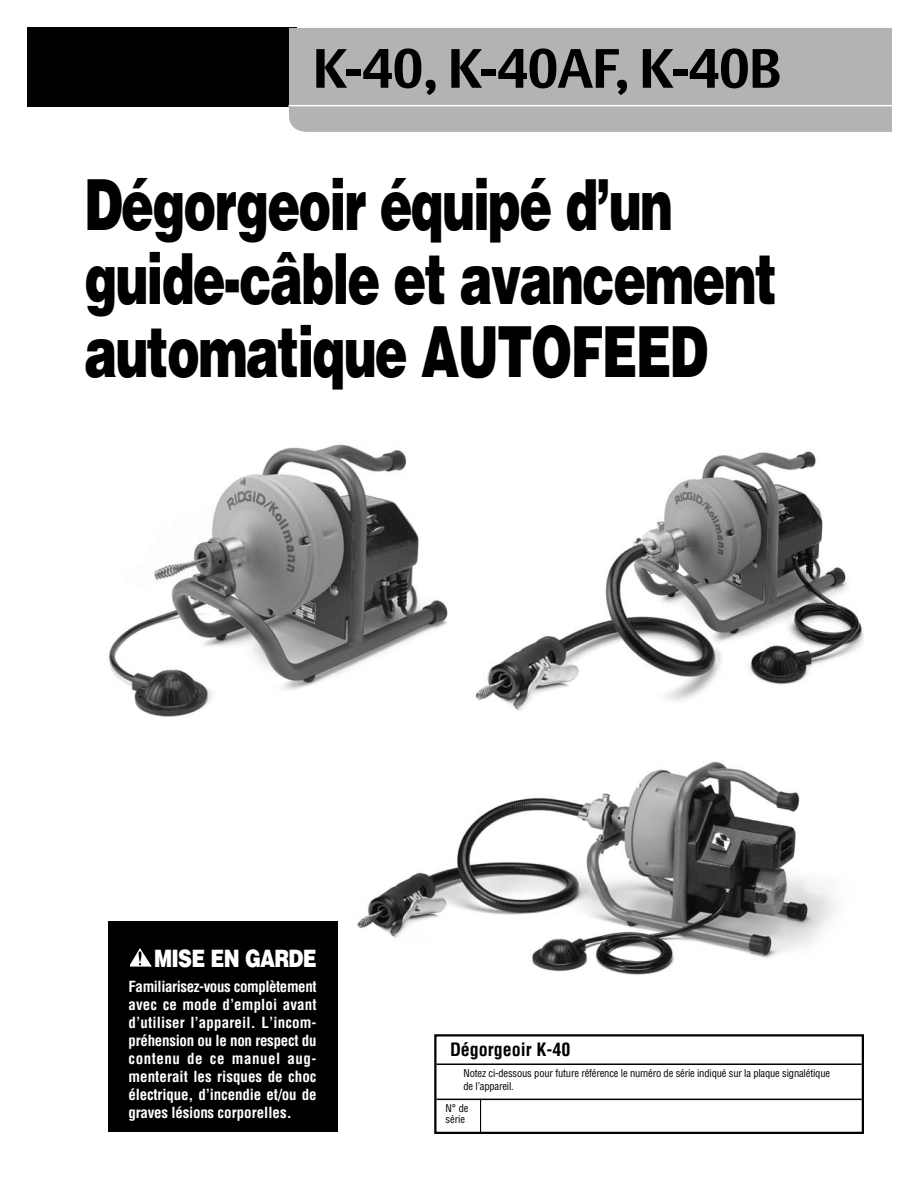
<style>
.page{position:relative;width:918px;height:1188px;background:#fff}
.page>*{position:absolute;margin:0;border:0;box-sizing:border-box;transform-origin:0 0}
.t1{font:900 70.5px/73.5px "Helvetica";letter-spacing:-.035em;color:#000;scale:.7 1}
.t2{font:700 54.75px "DTL Argo T";letter-spacing:-.015em;color:#000}
.t3{font:900 24px "Helvetica";letter-spacing:-.04em;color:#fff;scale:.8 1}
.t4{font:700 condensed 18px "Helvetica";color:#000}
.t5{font:700 condensed 15px/18px "Helvetica";letter-spacing:-.01em;color:#fff;text-align:justify}
.t6{font:condensed 10.5px/13.5px "Helvetica";letter-spacing:-.015em;color:#000}
</style>
<div class="page">
<img style="left:109px;top:444px;width:339px;height:273px">
<img style="left:475px;top:451px;width:389px;height:260px">
<img style="left:357px;top:761px;width:479px;height:214px">
<div style="left:27px;top:28px;width:270px;height:79px;background:#000"></div>
<div style="left:289px;top:28px;width:603px;height:104px;background:#b3b3b3"></div>
<hr style="left:288px;top:105px;width:604px;height:1px;background:#fff">
<hr style="left:436px;top:1064px;width:426px;height:1px;background:#000">
<hr style="left:436px;top:1099px;width:426px;height:1px;background:#000">
<div style="left:434px;top:1034px;width:430px;height:100px;border:2px solid #000"></div>
<hr style="left:480px;top:1099px;width:1px;height:33px;background:#000">
<div style="left:108px;top:921px;width:230px;height:211px;background:#000"></div>
<svg style="left:130px;top:948px;width:22px;height:19px"></svg>
<svg style="left:130px;top:949px;width:21px;height:17px"></svg>
<h2 class="t2" style="left:313px;top:48px;width:470px">K-40, K-40AF, K-40B</h2>
<h1 class="t1" style="left:84px;top:174px;width:991px">Dégorgeoir équipé d’un guide-câble et avancement automatique AUTOFEED</h1>
<h3 class="t3" style="left:154px;top:950px;width:204px">MISE EN GARDE</h3>
<p class="t5" style="left:129px;top:979px;width:190px">Familiarisez-vous complètement avec ce mode d’emploi avant d’utiliser l’appareil. L’incom&shy;préhension ou le non respect du contenu de ce manuel aug&shy;menterait les risques de choc électrique, d’incendie et/ou de graves lésions corporelles.</p>
<p class="t4" style="left:450px;top:1042px;width:122px">Dégorgeoir K-40</p>
<p class="t6" style="left:464px;top:1067px;width:368px">Notez ci-dessous pour future référence le numéro de série indiqué sur la plaque signalétique de l’appareil.</p>
<p class="t6" style="left:445px;top:1103px;width:25px;line-height:11.2px">N° de série</p>
</div>
